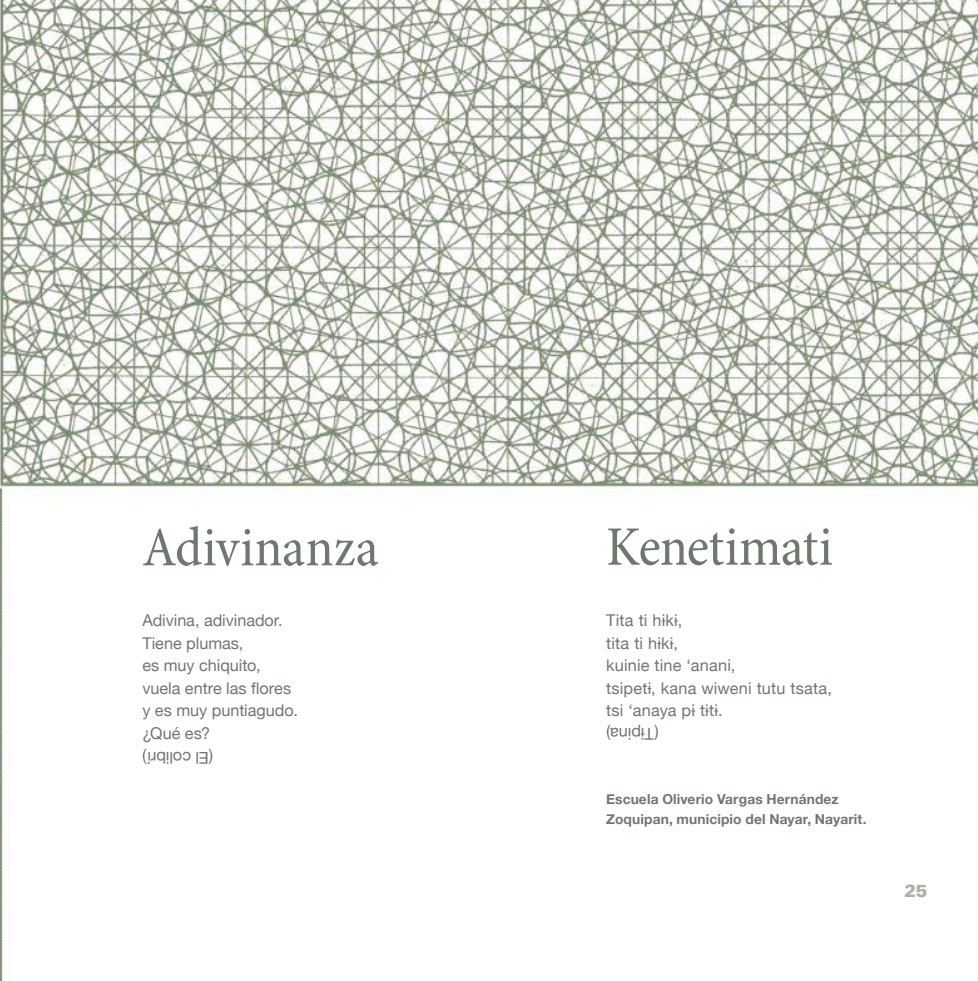
<style>
.page{position:relative;width:978px;height:981px;background:#fff}
.page>*{position:absolute;margin:0;border:0;box-sizing:border-box;transform-origin:0 0}
.t1{font:condensed 56.25px "Minion Pro";letter-spacing:-.005em;color:#6c796c}
.t2{font:900 17.5px "Univers LT Std";color:#aab2a2}
.t3{font:16.25px/22.5px "Helvetica Neue";color:#6c796c}
.t4{font:700 13.75px/20px "Helvetica Neue";letter-spacing:.01em;color:#6c796c}
</style>
<div class="page">
<img style="left:0;top:0;width:977px;height:980px">
<svg style="left:974px;top:0;width:4px;height:3px"></svg>
<svg style="left:974px;top:976px;width:3px;height:4px"></svg>
<h1 class="t1" style="left:142px;top:513px;width:238px">Adivinanza</h1>
<p class="t3" style="left:142px;top:608px;width:157px">Adivina, adivinador.<br>Tiene plumas,<br>es muy chiquito, vuela entre las flores y es muy puntiagudo. ¿Qué es?</p>
<p class="t3" style="left:213px;top:770px;width:72px;rotate:-180deg">(El colibrí)</p>
<h1 class="t1" style="left:606px;top:513px;width:228px">Kenetimati</h1>
<p class="t3" style="left:606px;top:608px;width:227px">Tita ti hiki,<br>tita ti hiki,<br>kuinie tine ‘anani,<br>tsipeti, kana wiweni tutu tsata, tsi ‘anaya pi titi.</p>
<p class="t3" style="left:658px;top:746px;width:54px;rotate:-180deg">(Tipina)</p>
<p class="t4" style="left:606px;top:788px;width:262px">Escuela Oliverio Vargas Hernández<br>Zoquipan, municipio del Nayar, Nayarit.</p>
<p class="t2" style="left:904px;top:879px;width:25px">25</p>
</div>
